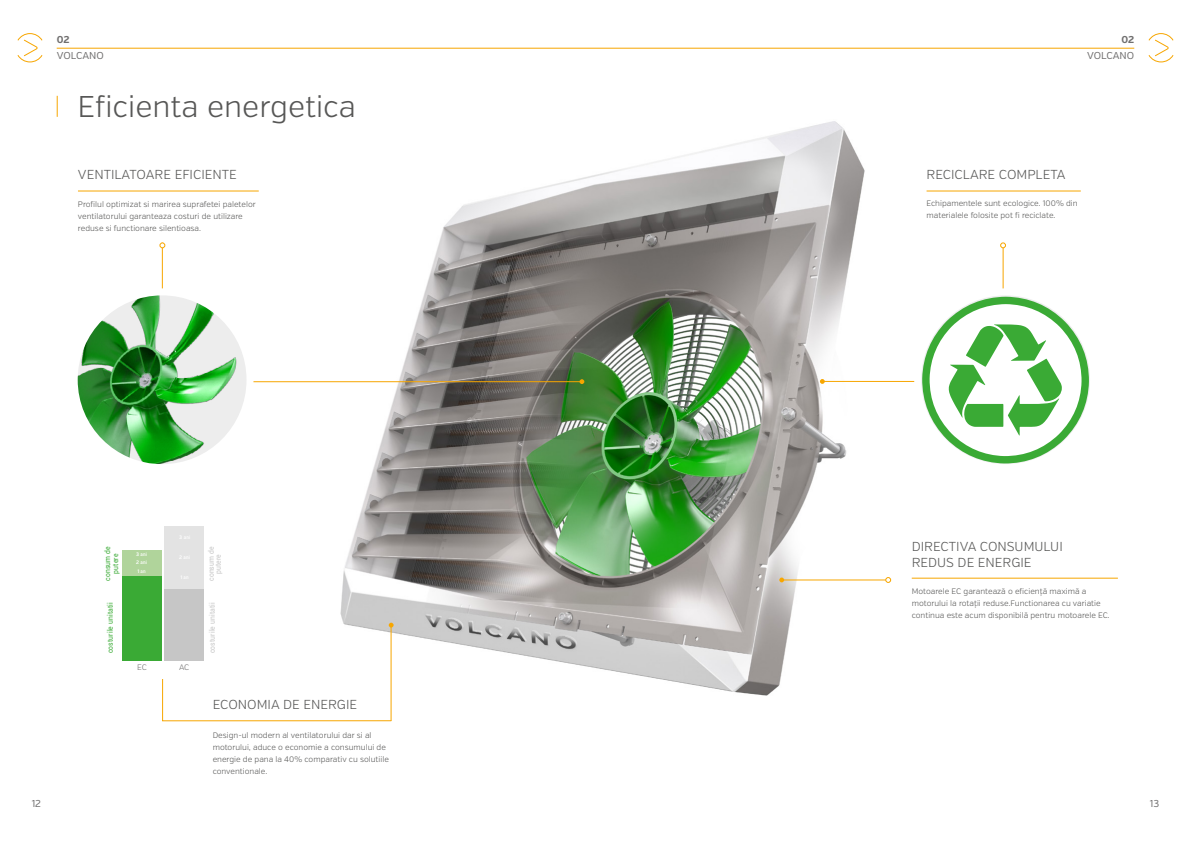
<style>
.page{position:relative;width:1191px;height:842px;background:#fff}
.page>*{position:absolute;margin:0;border:0;box-sizing:border-box;transform-origin:0 0}
.t1{font:300 30px "Verb";color:#575756}
.t2{font:300 13px/15.6px "Verb";color:#575756}
.t3{font:10px "Verb";color:#706f6f}
.t4{font:700 10px "Verb";color:#706f6f}
.t5{font:300 8px/12px "Verb";color:#575756}
.t6{font:300 8px "Verb";color:#706f6f}
.t7{font:7.5px/8px "Roboto";letter-spacing:.02em;color:#3aaa35;text-align:center;scale:.9 1}
.t8{font:7.5px/7px "Roboto";letter-spacing:.02em;color:#c6c6c6;text-align:center;scale:.9 1}
.t9{font:500 5px/8.8px "Roboto";letter-spacing:.03em;color:#fff;text-align:justify;scale:.9 1}
.s1{font-family:"Verb";font-weight:600}
</style>
<div class="page">
<hr style="left:57px;top:48px;width:1077px;height:1px;background:#f7a600">
<svg style="left:17px;top:33px;width:26px;height:30px"></svg>
<svg style="left:1148px;top:33px;width:26px;height:30px"></svg>
<svg style="left:162px;top:679px;width:229px;height:42px"></svg>
<hr style="left:78px;top:191px;width:181px;height:1px;background:#f7a600">
<hr style="left:926px;top:191px;width:154px;height:1px;background:#f7a600">
<img style="left:298px;top:121px;width:594px;height:593px">
<svg style="left:162px;top:242px;width:421px;height:140px"></svg>
<hr style="left:781px;top:580px;width:110px;height:1px;background:#f7a600">
<hr style="left:911px;top:578px;width:206px;height:1px;background:#f7a600">
<img style="left:79px;top:292px;width:168px;height:171px">
<div style="left:71px;top:288px;width:182px;height:183px;border:7px solid #fff;border-radius:50%"></div>
<svg style="left:57px;top:96px;width:1px;height:21px"></svg>
<svg style="left:160px;top:243px;width:5px;height:5px"></svg>
<svg style="left:885px;top:577px;width:6px;height:6px"></svg>
<svg style="left:579px;top:379px;width:5px;height:5px"></svg>
<svg style="left:779px;top:577px;width:5px;height:5px"></svg>
<svg style="left:820px;top:243px;width:270px;height:222px"></svg>
<div style="left:122px;top:577px;width:39px;height:84px;background:#3aaa35"></div>
<div style="left:122px;top:568px;width:39px;height:8px;background:#b0d49b"></div>
<div style="left:122px;top:559px;width:39px;height:8px;background:#b0d49b"></div>
<div style="left:122px;top:550px;width:39px;height:8px;background:#b0d49b"></div>
<div style="left:165px;top:589px;width:39px;height:72px;background:#c6c6c6"></div>
<div style="left:165px;top:568px;width:39px;height:20px;background:#e3e3e3"></div>
<div style="left:165px;top:547px;width:39px;height:20px;background:#e3e3e3"></div>
<div style="left:165px;top:526px;width:39px;height:20px;background:#e3e3e3"></div>
<hr style="left:391px;top:625px;width:1px;height:96px;background:#f7a600">
<svg style="left:389px;top:623px;width:4px;height:4px"></svg>
<p class="t4" style="left:57px;top:34px;width:14px">02</p>
<p class="t3" style="left:57px;top:50px;width:49px">VOLCANO</p>
<h1 class="t1" style="left:77px;top:88px;width:280px">Eficienta energetica</h1>
<h2 class="t2" style="left:78px;top:167px;width:160px">VENTILATOARE EFICIENTE</h2>
<p class="t5" style="left:78px;top:199px;width:179px">Profilul optimizat si marirea suprafetei paletelor ventilatorului garanteaza costuri de utilizare reduse si functionare silentioasa.</p>
<p class="t7" style="left:103px;top:581px;width:40px;rotate:-90deg">consum de putere</p>
<p class="t9" style="left:136px;top:549px;width:13px"><span class="s1">3</span> ani <span class="s1">2</span> ani <span class="s1">1</span> an</p>
<p class="t8" style="left:207px;top:581px;width:40px;rotate:-90deg">consum de putere</p>
<p class="t7" style="left:106px;top:653px;width:58px;rotate:-90deg">costurile unitatii</p>
<p class="t8" style="left:208px;top:653px;width:58px;rotate:-90deg">costurile unitatii</p>
<p class="t6" style="left:137px;top:662px;width:11px">EC</p>
<p class="t6" style="left:179px;top:662px;width:12px">AC</p>
<h2 class="t2" style="left:213px;top:696px;width:146px">ECONOMIA DE ENERGIE</h2>
<p class="t5" style="left:213px;top:729px;width:178px">Design-ul modern al ventilatorului dar si al motorului, aduce o economie a consumului de energie de pana la 40% comparativ cu solutiile conventionale.</p>
<p class="t4" style="left:1121px;top:34px;width:14px">02</p>
<p class="t3" style="left:1087px;top:50px;width:49px">VOLCANO</p>
<h2 class="t2" style="left:926px;top:167px;width:141px">RECICLARE COMPLETA</h2>
<p class="t5" style="left:926px;top:198px;width:152px">Echipamentele sunt ecologice. 100% din materialele folosite pot fi reciclate.</p>
<h2 class="t2" style="left:911px;top:539px;width:153px">DIRECTIVA CONSUMULUI<br>REDUS DE ENERGIE</h2>
<p class="t5" style="left:911px;top:586px;width:200px">Motoarele EC garantează o eficiență maximă a motorului la rotații reduse.Functionarea cu variatie continua este acum disponibilă pentru motoarele EC.</p>
<p class="t3" style="left:32px;top:797px;width:11px">12</p>
<p class="t3" style="left:1149px;top:797px;width:11px">13</p>
</div>
